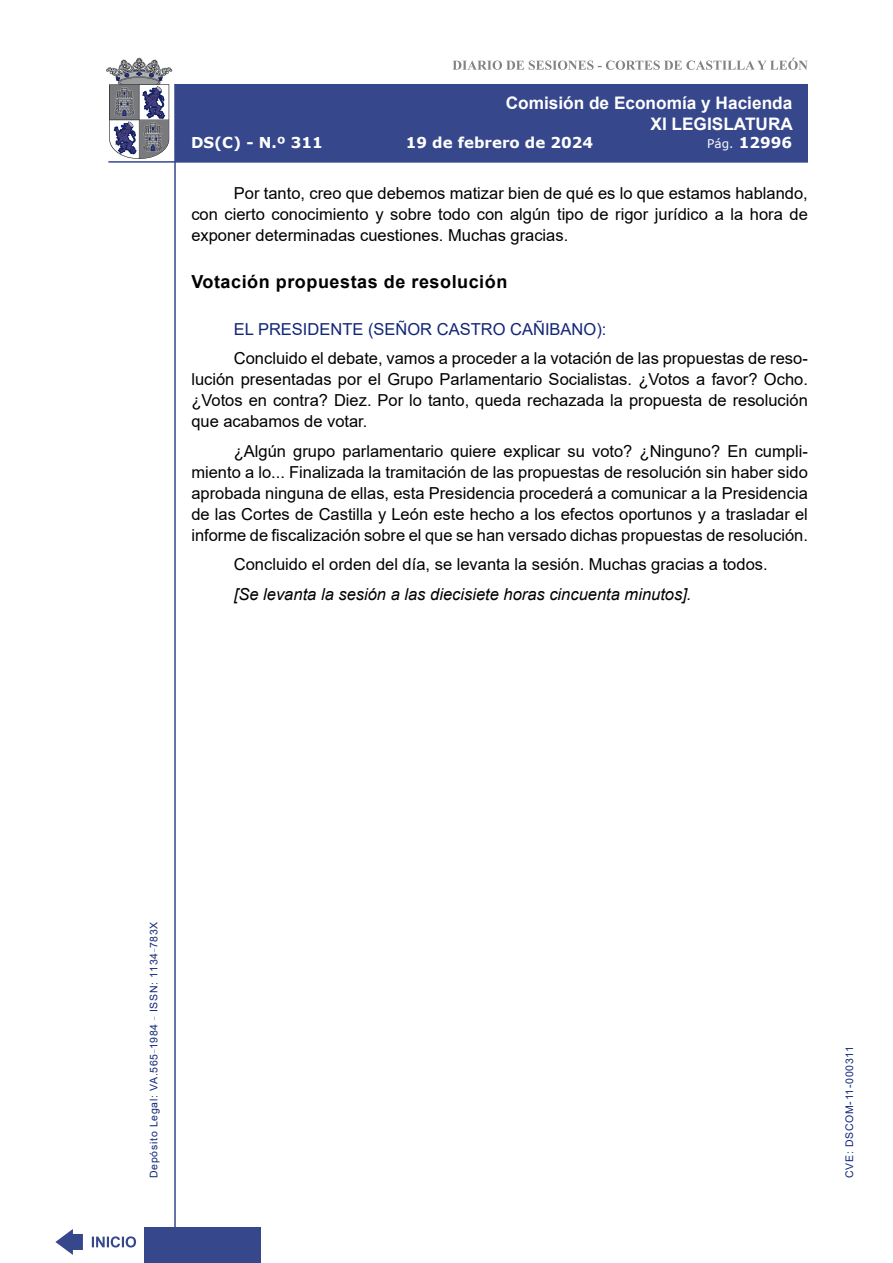
<style>
.page{position:relative;width:893px;height:1263px;background:#fff}
.page>*{position:absolute;margin:0;border:0;box-sizing:border-box;transform-origin:0 0}
.MarcadorSegundoNivel{font:700 18px "Arial";letter-spacing:.03em;color:#000}
.t1{font:700 17.25px/20.7px "Arial";color:#fff;text-align:right}
.t2{font:16.5px/21px "Arial";color:#000;text-align:justify}
.t3{font:italic 16.5px "Arial";color:#000}
.Orador{font:16.5px "Arial";color:#122678}
.t4{font:700 15px "Verdana";color:#fff}
.t5{font:10.5px "Arial";letter-spacing:.065em;color:#122678}
.s1{font-weight:400;font-size:12px}
</style>
<div class="page">
<svg style="left:452px;top:58px;width:356px;height:12px"></svg>
<hr style="left:174px;top:84px;width:2px;height:1179px;background:#36478c">
<div style="left:144px;top:1227px;width:117px;height:36px;background:#36478c"></div>
<div style="left:175px;top:84px;width:633px;height:78px;background:#36478c"></div>
<hr style="left:108px;top:161px;width:700px;height:2px;background:#36478c">
<svg style="left:92px;top:1236px;width:44px;height:11px"></svg>
<svg style="left:55px;top:1229px;width:28px;height:26px"></svg>
<svg style="left:106px;top:58px;width:66px;height:101px"></svg>
<p class="t1" style="left:506px;top:93px;width:289px">Comisión de Economía y Hacienda<br>XI LEGISLATURA</p>
<p class="t4" style="left:191px;top:132px;width:133px">DS(C) - N.º 311</p>
<p class="t4" style="left:406px;top:132px;width:189px">19 de febrero de 2024</p>
<p class="t4" style="left:707px;top:132px;width:86px"><span class="s1">Pág.</span> 12996</p>
<p class="t2" style="left:191px;top:183px;width:618px;text-indent:43px">Por tanto, creo que debemos matizar bien de qué es lo que estamos hablando, con cierto conocimiento y sobre todo con algún tipo de rigor jurídico a la hora de exponer determinadas cuestiones. Muchas gracias.</p>
<p class="MarcadorSegundoNivel" style="left:191px;top:269px;width:318px">Votación propuestas de resolución</p>
<p class="Orador" style="left:234px;top:318px;width:374px">EL PRESIDENTE (SEÑOR CASTRO CAÑIBANO):</p>
<p class="t2" style="left:191px;top:348px;width:618px;text-indent:43px">Concluido el debate, vamos a proceder a la votación de las propuestas de reso&shy;lución presentadas por el Grupo Parlamentario Socialistas. ¿Votos a favor? Ocho. ¿Votos en contra? Diez. Por lo tanto, queda rechazada la propuesta de resolución que acabamos de votar.</p>
<p class="t2" style="left:191px;top:440px;width:618px;text-indent:43px">¿Algún grupo parlamentario quiere explicar su voto? ¿Ninguno? En cumpli&shy;miento a lo... Finalizada la tramitación de las propuestas de resolución sin haber sido aprobada ninguna de ellas, esta Presidencia procederá a comunicar a la Presidencia de las Cortes de Castilla y León este hecho a los efectos oportunos y a trasladar el informe de fiscalización sobre el que se han versado dichas propuestas de resolución.</p>
<p class="t2" style="left:234px;top:554px;width:535px">Concluido el orden del día, se levanta la sesión. Muchas gracias a todos.</p>
<p class="t3" style="left:234px;top:583px;width:459px">[Se levanta la sesión a las diecisiete horas cincuenta minutos].</p>
<p class="t5" style="left:146px;top:1178px;width:258px;rotate:-90deg">Depósito Legal: VA.565<sup>_</sup>1984 <sup>_</sup> ISSN: 1134<sup>_</sup>783X</p>
<p class="t5" style="left:842px;top:1178px;width:133px;rotate:-90deg">CVE: DSCOM-11-000311</p>
</div>
